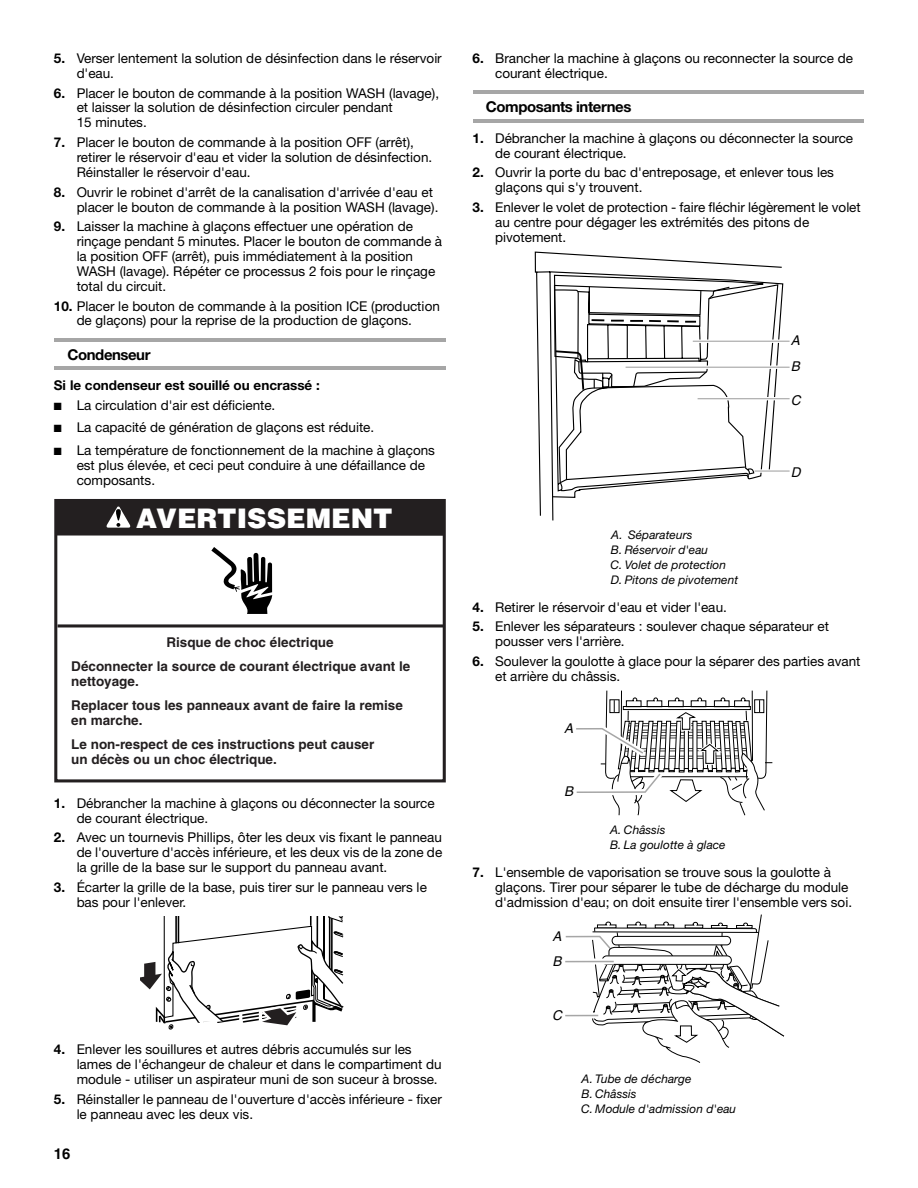
<style>
.page{position:relative;width:918px;height:1188px;background:#fff}
.page>*{position:absolute;margin:0;border:0;box-sizing:border-box;transform-origin:0 0}
.t1{font:900 27px "Helvetica";color:#fff}
.t2{font:700 15px "Helvetica Neue";letter-spacing:-.03em;color:#000}
.t3{font:700 15px "Helvetica";color:#000}
.t4{font:13.5px/15px "Helvetica Neue";letter-spacing:-.005em;color:#000}
.t5{font:700 13.5px/23.2px "Helvetica";color:#231f20}
.t6{font:700 13.5px "Helvetica Neue";color:#000}
.t7{font:italic 13.5px/25.8px "Helvetica";color:#000}
.t8{font:italic 11.85px/15px "Helvetica Neue";letter-spacing:.005em;color:#000}
.s1{font-weight:700}
</style>
<div class="page">
<hr style="left:56px;top:338px;width:389px;height:3px;background:#a6a6a6">
<hr style="left:56px;top:366px;width:389px;height:4px;background:#a6a6a6">
<hr style="left:475px;top:91px;width:389px;height:3px;background:#a6a6a6">
<hr style="left:475px;top:119px;width:389px;height:3px;background:#a6a6a6">
<div style="left:54px;top:499px;width:391px;height:283px;border:3px solid #231f20"></div>
<hr style="left:58px;top:624px;width:386px;height:3px;background:#231f20">
<div style="left:56px;top:500px;width:388px;height:36px;background:#231f20"></div>
<svg style="left:106px;top:506px;width:25px;height:22px"></svg>
<svg style="left:211px;top:547px;width:61px;height:67px"></svg>
<svg style="left:140px;top:917px;width:204px;height:113px"></svg>
<svg style="left:535px;top:251px;width:249px;height:270px"></svg>
<svg style="left:774px;top:284px;width:5px;height:208px"></svg>
<svg style="left:551px;top:274px;width:223px;height:224px"></svg>
<hr style="left:626px;top:366px;width:164px;height:3px;background:#fff">
<hr style="left:626px;top:367px;width:164px;height:1px;background:#a6a6a6">
<hr style="left:698px;top:397px;width:92px;height:3px;background:#fff">
<hr style="left:698px;top:398px;width:92px;height:1px;background:#a6a6a6">
<hr style="left:694px;top:340px;width:96px;height:3px;background:#fff">
<hr style="left:693px;top:341px;width:97px;height:1px;background:#a6a6a6">
<hr style="left:755px;top:469px;width:35px;height:4px;background:#fff">
<hr style="left:755px;top:470px;width:35px;height:2px;background:#a6a6a6">
<svg style="left:576px;top:690px;width:197px;height:126px"></svg>
<svg style="left:565px;top:914px;width:220px;height:149px"></svg>
<p class="t4" style="left:77px;top:52px;width:367px;text-indent:-23px"><span class="s1">5.</span> Verser lentement la solution de désinfection dans le réservoir d'eau.</p>
<p class="t4" style="left:77px;top:87px;width:364px;text-indent:-23px"><span class="s1">6.</span> Placer le bouton de commande à la position WASH (lavage), et laisser la solution de désinfection circuler pendant<br>15 minutes.</p>
<p class="t4" style="left:77px;top:136px;width:357px;text-indent:-23px"><span class="s1">7.</span> Placer le bouton de commande à la position OFF (arrêt), retirer le réservoir d'eau et vider la solution de désinfection.<br>Réinstaller le réservoir d'eau.</p>
<p class="t4" style="left:77px;top:186px;width:363px;text-indent:-23px"><span class="s1">8.</span> Ouvrir le robinet d'arrêt de la canalisation d'arrivée d'eau et placer le bouton de commande à la position WASH (lavage).</p>
<p class="t4" style="left:77px;top:220px;width:367px;text-indent:-23px"><span class="s1">9.</span> Laisser la machine à glaçons effectuer une opération de rinçage pendant 5 minutes. Placer le bouton de commande à la position OFF (arrêt), puis immédiatement à la position WASH (lavage). Répéter ce processus 2 fois pour le rinçage total du circuit.</p>
<p class="t4" style="left:54px;top:300px;width:387px;text-align:center"><span class="s1">10.</span> Placer le bouton de commande à la position ICE (production de glaçons) pour la reprise de la production de glaçons.</p>
<p class="t2" style="left:67px;top:349px;width:85px">Condenseur</p>
<p class="t6" style="left:54px;top:381px;width:267px">Si le condenseur est souillé ou encrassé :</p>
<p class="t4" style="left:54px;top:399px;width:223px">■ La circulation d'air est déficiente.</p>
<p class="t4" style="left:54px;top:421px;width:322px">■ La capacité de génération de glaçons est réduite.</p>
<p class="t4" style="left:77px;top:444px;width:360px;text-indent:-23px">■ La température de fonctionnement de la machine à glaçons est plus élevée, et ceci peut conduire à une défaillance de composants.</p>
<h1 class="t1" style="left:136px;top:508px;width:258px">AVERTISSEMENT</h1>
<p class="t5" style="left:71px;top:632px;width:341px;text-indent:95px">Risque de choc électrique<br>Déconnecter la source de courant électrique avant le</p>
<p class="t5" style="left:71px;top:671px;width:333px">nettoyage.<br>Replacer tous les panneaux avant de faire la remise</p>
<p class="t5" style="left:71px;top:710px;width:305px">en marche.<br>Le non-respect de ces instructions peut causer</p>
<p class="t5" style="left:71px;top:749px;width:207px">un décès ou un choc électrique.</p>
<p class="t4" style="left:77px;top:797px;width:360px;text-indent:-23px"><span class="s1">1.</span> Débrancher la machine à glaçons ou déconnecter la source de courant électrique.</p>
<p class="t4" style="left:77px;top:831px;width:367px;text-align:justify;text-indent:-23px"><span class="s1">2.</span> Avec un tournevis Phillips, ôter les deux vis fixant le panneau de l'ouverture d'accès inférieure, et les deux vis de la zone de la grille de la base sur le support du panneau avant.</p>
<p class="t4" style="left:77px;top:881px;width:352px;text-indent:-23px"><span class="s1">3.</span> Écarter la grille de la base, puis tirer sur le panneau vers le bas pour l'enlever.</p>
<p class="t4" style="left:77px;top:1043px;width:366px;text-indent:-23px"><span class="s1">4.</span> Enlever les souillures et autres débris accumulés sur les lames de l'échangeur de chaleur et dans le compartiment du module - utiliser un aspirateur muni de son suceur à brosse.</p>
<p class="t4" style="left:77px;top:1093px;width:367px;text-indent:-23px"><span class="s1">5.</span> Réinstaller le panneau de l'ouverture d'accès inférieure - fixer le panneau avec les deux vis.</p>
<p class="t3" style="left:54px;top:1148px;width:18px">16</p>
<p class="t4" style="left:495px;top:52px;width:359px;text-indent:-23px"><span class="s1">6.</span> Brancher la machine à glaçons ou reconnecter la source de courant électrique.</p>
<p class="t2" style="left:486px;top:101px;width:147px">Composants internes</p>
<p class="t4" style="left:495px;top:132px;width:360px;text-indent:-23px"><span class="s1">1.</span> Débrancher la machine à glaçons ou déconnecter la source de courant électrique.</p>
<p class="t4" style="left:495px;top:166px;width:340px;text-indent:-23px"><span class="s1">2.</span> Ouvrir la porte du bac d'entreposage, et enlever tous les glaçons qui s'y trouvent.</p>
<p class="t4" style="left:495px;top:201px;width:367px;text-indent:-23px"><span class="s1">3.</span> Enlever le volet de protection - faire fléchir légèrement le volet au centre pour dégager les extrémités des pitons de pivotement.</p>
<p class="t7" style="left:791px;top:329px;width:13px">A<br>B</p>
<p class="t7" style="left:791px;top:389px;width:14px">C</p>
<p class="t8" style="left:611px;top:528px;width:129px">A. Séparateurs<br>B. Réservoir d'eau<br>C. Volet de protection<br>D. Pitons de pivotement</p>
<p class="t7" style="left:791px;top:461px;width:14px">D</p>
<p class="t4" style="left:472px;top:601px;width:256px"><span class="s1">4.</span> Retirer le réservoir d'eau et vider l'eau.</p>
<p class="t4" style="left:495px;top:620px;width:335px;text-indent:-23px"><span class="s1">5.</span> Enlever les séparateurs : soulever chaque séparateur et pousser vers l'arrière.</p>
<p class="t4" style="left:495px;top:655px;width:367px;text-indent:-23px"><span class="s1">6.</span> Soulever la goulotte à glace pour la séparer des parties avant et arrière du châssis.</p>
<p class="t7" style="left:564px;top:717px;width:13px">A</p>
<p class="t7" style="left:564px;top:780px;width:13px">B</p>
<p class="t8" style="left:610px;top:823px;width:117px">A. Châssis<br>B. La goulotte à glace</p>
<p class="t4" style="left:495px;top:866px;width:359px;text-indent:-23px"><span class="s1">7.</span> L'ensemble de vaporisation se trouve sous la goulotte à glaçons. Tirer pour séparer le tube de décharge du module d'admission d'eau; on doit ensuite tirer l'ensemble vers soi.</p>
<p class="t7" style="left:552px;top:925px;width:13px">A</p>
<p class="t7" style="left:552px;top:950px;width:13px">B</p>
<p class="t7" style="left:552px;top:1004px;width:14px">C</p>
<p class="t8" style="left:581px;top:1072px;width:157px">A. Tube de décharge<br>B. Châssis<br>C. Module d'admission d'eau</p>
</div>
